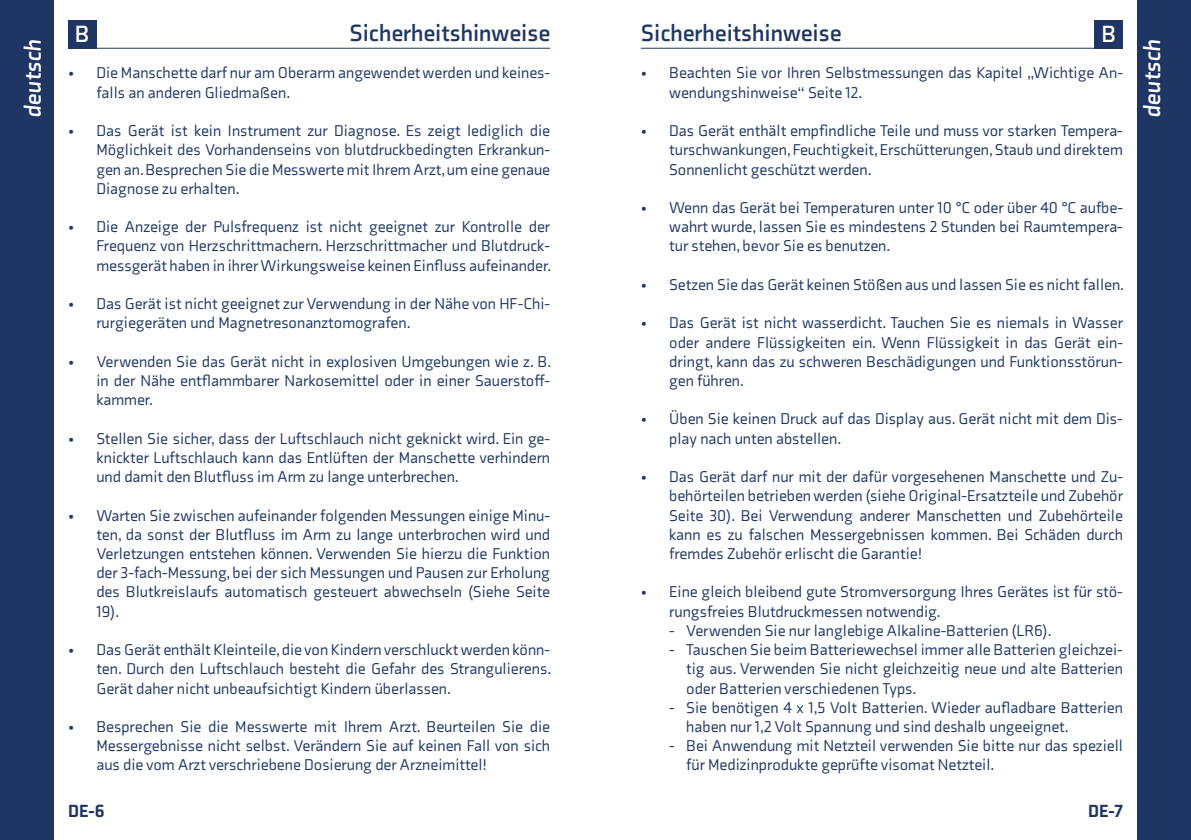
<style>
.page{position:relative;width:1191px;height:840px;background:#fff}
.page>*{position:absolute;margin:0;border:0;box-sizing:border-box;transform-origin:0 0}
.t1{font:700 24px "Axia";color:#1f3664}
.t2{font:italic 700 24px "Axia";color:#fff}
.t3{font:700 24px "Axia";color:#fff}
.t4{font:900 18px "Axia";color:#1f3664}
.t5{font:16px/19.2px "Axia";color:#1f3664;text-align:justify}
</style>
<div class="page">
<div style="left:1137px;top:0;width:54px;height:839px;background:#1f3664"></div>
<div style="left:0;top:0;width:54px;height:839px;background:#1f3664"></div>
<hr style="left:641px;top:48px;width:482px;height:1px;background:#1f3664">
<hr style="left:68px;top:48px;width:482px;height:1px;background:#1f3664">
<div style="left:68px;top:20px;width:28px;height:28px;background:#1f3664"></div>
<div style="left:1094px;top:20px;width:29px;height:28px;background:#1f3664"></div>
<h1 class="t3" style="left:75px;top:19px;width:16px">B</h1>
<h1 class="t1" style="left:349px;top:18px;width:202px">Sicherheitshinweise</h1>
<h1 class="t1" style="left:641px;top:18px;width:202px">Sicherheitshinweise</h1>
<h1 class="t3" style="left:1101px;top:19px;width:16px">B</h1>
<p class="t5" style="left:96px;top:63px;width:455px;text-indent:-28px">• Die Manschette darf nur am Oberarm angewendet werden und keines&shy;falls an anderen Gliedmaßen.</p>
<p class="t5" style="left:96px;top:121px;width:455px;text-indent:-28px">• Das Gerät ist kein Instrument zur Diagnose. Es zeigt lediglich die Möglichkeit des Vorhandenseins von blutdruckbedingten Erkrankun&shy;gen an. Besprechen Sie die Messwerte mit Ihrem Arzt, um eine genaue Diagnose zu erhalten.</p>
<p class="t5" style="left:96px;top:217px;width:456px;text-indent:-28px">• Die Anzeige der Pulsfrequenz ist nicht geeignet zur Kontrolle der Frequenz von Herzschrittmachern. Herzschrittmacher und Blutdruck&shy;messgerät haben in ihrer Wirkungsweise keinen Einfluss aufeinander.</p>
<h1 class="t2" style="left:18px;top:118px;width:80px;rotate:-90deg">deutsch</h1>
<h1 class="t2" style="left:1137px;top:118px;width:80px;rotate:-90deg">deutsch</h1>
<p class="t5" style="left:669px;top:63px;width:455px;text-indent:-28px">• Beachten Sie vor Ihren Selbstmessungen das Kapitel „Wichtige An&shy;wendungshinweise“ Seite 12.</p>
<p class="t5" style="left:669px;top:121px;width:455px;text-indent:-28px">• Das Gerät enthält empfindliche Teile und muss vor starken Tempera&shy;turschwankungen, Feuchtigkeit, Erschütterungen, Staub und direktem Sonnenlicht geschützt werden.</p>
<p class="t5" style="left:669px;top:198px;width:455px;text-indent:-28px">• Wenn das Gerät bei Temperaturen unter 10 °C oder über 40 °C aufbe&shy;wahrt wurde, lassen Sie es mindestens 2 Stunden bei Raumtempera&shy;tur stehen, bevor Sie es benutzen.</p>
<p class="t5" style="left:96px;top:294px;width:455px;text-indent:-28px">• Das Gerät ist nicht geeignet zur Verwendung in der Nähe von HF-Chi&shy;rurgiegeräten und Magnetresonanztomografen.</p>
<p class="t5" style="left:96px;top:351px;width:456px;text-indent:-28px">• Verwenden Sie das Gerät nicht in explosiven Umgebungen wie z. B. in der Nähe entflammbarer Narkosemittel oder in einer Sauerstoff&shy;kammer.</p>
<p class="t5" style="left:96px;top:428px;width:455px;text-indent:-28px">• Stellen Sie sicher, dass der Luftschlauch nicht geknickt wird. Ein ge&shy;knickter Luftschlauch kann das Entlüften der Manschette verhindern und damit den Blutfluss im Arm zu lange unterbrechen.</p>
<p class="t5" style="left:96px;top:505px;width:455px;text-indent:-28px">• Warten Sie zwischen aufeinander folgenden Messungen einige Minu&shy;ten, da sonst der Blutfluss im Arm zu lange unterbrochen wird und Verletzungen entstehen können. Verwenden Sie hierzu die Funktion der 3-fach-Messung, bei der sich Messungen und Pausen zur Erholung des Blutkreislaufs automatisch gesteuert abwechseln (Siehe Seite 19).</p>
<p class="t5" style="left:96px;top:639px;width:456px;text-indent:-28px">• Das Gerät enthält Kleinteile, die von Kindern verschluckt werden könn&shy;ten. Durch den Luftschlauch besteht die Gefahr des Strangulierens.<br>Gerät daher nicht unbeaufsichtigt Kindern überlassen.</p>
<p class="t5" style="left:96px;top:716px;width:455px;text-indent:-28px">• Besprechen Sie die Messwerte mit Ihrem Arzt. Beurteilen Sie die Messergebnisse nicht selbst. Verändern Sie auf keinen Fall von sich aus die vom Arzt verschriebene Dosierung der Arzneimittel!</p>
<p class="t5" style="left:641px;top:274px;width:485px">• Setzen Sie das Gerät keinen Stößen aus und lassen Sie es nicht fallen.</p>
<p class="t5" style="left:669px;top:313px;width:455px;text-indent:-28px">• Das Gerät ist nicht wasserdicht. Tauchen Sie es niemals in Wasser oder andere Flüssigkeiten ein. Wenn Flüssigkeit in das Gerät ein&shy;dringt, kann das zu schweren Beschädigungen und Funktionsstörun&shy;gen führen.</p>
<p class="t5" style="left:669px;top:409px;width:455px;text-indent:-28px">• Üben Sie keinen Druck auf das Display aus. Gerät nicht mit dem Dis&shy;play nach unten abstellen.</p>
<p class="t5" style="left:669px;top:466px;width:455px;text-indent:-28px">• Das Gerät darf nur mit der dafür vorgesehenen Manschette und Zu&shy;behörteilen betrieben werden (siehe Original-Ersatzteile und Zubehör Seite 30). Bei Verwendung anderer Manschetten und Zubehörteile kann es zu falschen Messergebnissen kommen. Bei Schäden durch fremdes Zubehör erlischt die Garantie!</p>
<p class="t5" style="left:669px;top:582px;width:455px;text-indent:-28px">• Eine gleich bleibend gute Stromversorgung Ihres Gerätes ist für stö&shy;rungsfreies Blutdruckmessen notwendig.</p>
<p class="t5" style="left:669px;top:620px;width:384px">- Verwenden Sie nur langlebige Alkaline-Batterien (LR6).</p>
<p class="t5" style="left:686px;top:639px;width:438px;text-indent:-17px">- Tauschen Sie beim Batteriewechsel immer alle Batterien gleichzei&shy;tig aus. Verwenden Sie nicht gleichzeitig neue und alte Batterien oder Batterien verschiedenen Typs.</p>
<p class="t5" style="left:686px;top:697px;width:438px;text-indent:-17px">- Sie benötigen 4 x 1,5 Volt Batterien. Wieder aufladbare Batterien haben nur 1,2 Volt Spannung und sind deshalb ungeeignet.</p>
<p class="t5" style="left:686px;top:735px;width:438px;text-indent:-17px">- Bei Anwendung mit Netzteil verwenden Sie bitte nur das speziell für Medizinprodukte geprüfte visomat Netzteil.</p>
<p class="t4" style="left:68px;top:799px;width:38px">DE-6</p>
<p class="t4" style="left:1088px;top:799px;width:36px">DE-7</p>
</div>
